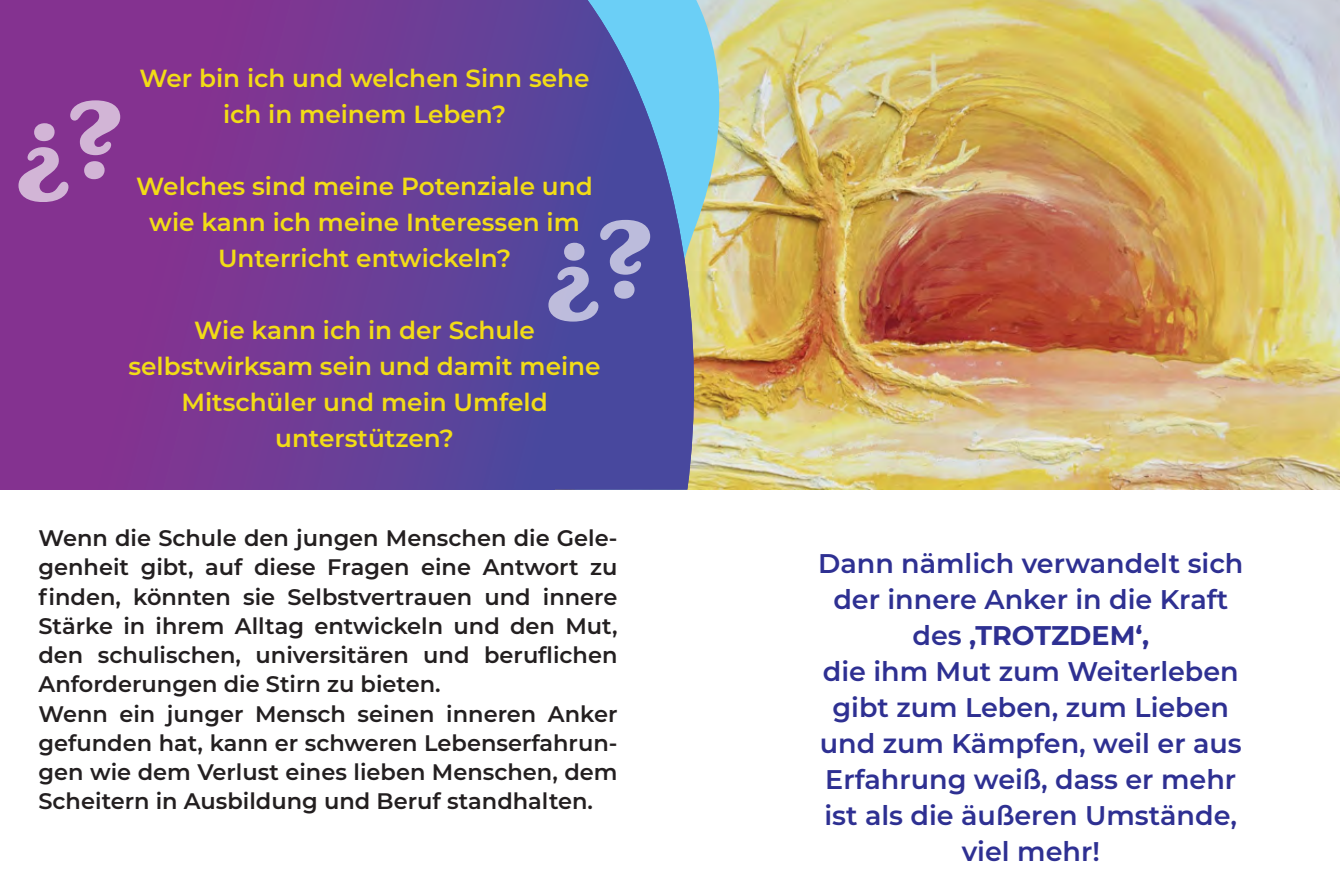
<style>
.page{position:relative;width:1340px;height:893px;background:#fff}
.page>*{position:absolute;margin:0;border:0;box-sizing:border-box;transform-origin:0 0}
.t1{font:700 114.98px "Henriette";color:#fff}
.t2{font:600 27px/36px "Montserrat";color:#2e3092;text-align:center}
.t3{font:600 24.75px/36px "Montserrat";color:#f2dc16;text-align:center}
.t4{font:600 22.5px/29.2px "Montserrat";color:#231f20}
.s1{font-weight:700}
</style>
<div class="page">
<div style="left:1px;top:0;width:669px;height:490px;background:linear-gradient(to bottom,#833390,#7c3692)"></div>
<img style="left:737px;top:0;width:602px;height:489px">
<img style="left:706px;top:0;width:31px;height:490px">
<svg style="left:322px;top:0;width:384px;height:490px;background:#5e51a0"></svg>
<h1 class="t1" style="left:18px;top:72px;width:107px">¿?</h1>
<p class="t3" style="left:139px;top:59px;width:451px">Wer bin ich und welchen Sinn sehe ich in meinem Leben?</p>
<p class="t3" style="left:136px;top:167px;width:458px">Welches sind meine Potenziale und wie kann ich meine Interessen im<br>Unterricht entwickeln?</p>
<h1 class="t1" style="left:547px;top:191px;width:107px">¿?</h1>
<p class="t3" style="left:128px;top:311px;width:474px">Wie kann ich in der Schule selbstwirksam sein und damit meine<br>Mitschüler und mein Umfeld unterstützen?</p>
<p class="t4" style="left:38px;top:522px;width:580px">Wenn die Schule den jungen Menschen die Gele&shy;genheit gibt, auf diese Fragen eine Antwort zu finden, könnten sie Selbstvertrauen und innere Stärke in ihrem Alltag entwickeln und den Mut, den schulischen, universitären und beruflichen Anforderungen die Stirn zu bieten.<br>Wenn ein junger Mensch seinen inneren Anker gefunden hat, kann er schweren Lebenserfahrun&shy;gen wie dem Verlust eines lieben Menschen, dem Scheitern in Ausbildung und Beruf standhalten.</p>
<p class="t2" style="left:818px;top:545px;width:427px">Dann nämlich verwandelt sich der innere Anker in die Kraft des <span class="s1">‚TROTZDEM‘,<br></span>die ihm Mut zum Weiterleben gibt zum Leben, zum Lieben und zum Kämpfen, weil er aus<br>Erfahrung weiß, dass er mehr ist als die äußeren Umstände, viel mehr!</p>
</div>
